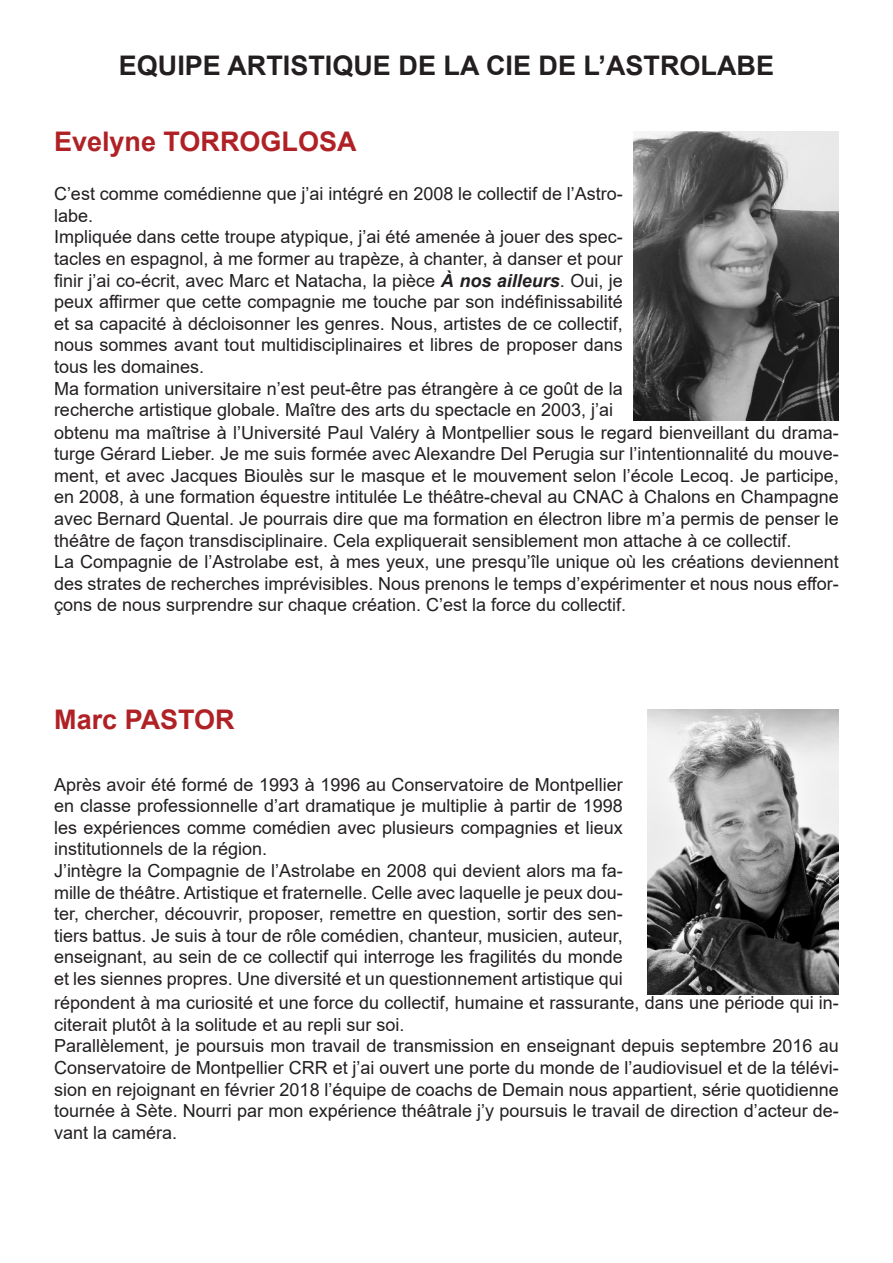
<style>
.page{position:relative;width:893px;height:1263px;background:#fff}
.page>*{position:absolute;margin:0;border:0;box-sizing:border-box;transform-origin:0 0}
.t1{font:700 27px "Arial";color:#231f20}
.t2{font:700 27px "Arial";color:#b02126}
.t3{font:18px/21.6px "Arial";color:#231f20;text-align:justify}
.s1{font-weight:700;font-style:italic}
</style>
<div class="page">
<img style="left:634px;top:132px;width:205px;height:289px">
<img style="left:647px;top:709px;width:192px;height:285px">
<p class="t1" style="left:119px;top:46px;width:657px">EQUIPE ARTISTIQUE DE LA CIE DE L’ASTROLABE</p>
<p class="t2" style="left:54px;top:123px;width:304px">Evelyne TORROGLOSA</p>
<p class="t3" style="left:54px;top:183px;width:570px">C’est comme comédienne que j’ai intégré en 2008 le collectif de l’Astro&shy;labe.</p>
<p class="t3" style="left:54px;top:226px;width:570px">Impliquée dans cette troupe atypique, j’ai été amenée à jouer des spec&shy;tacles en espagnol, à me former au trapèze, à chanter, à danser et pour finir j’ai co-écrit, avec Marc et Natacha, la pièce <span class="s1">À nos ailleurs</span>. Oui, je peux affirmer que cette compagnie me touche par son indéfinissabilité et sa capacité à décloisonner les genres. Nous, artistes de ce collectif, nous sommes avant tout multidisciplinaires et libres de proposer dans tous les domaines.</p>
<p class="t3" style="left:54px;top:377px;width:570px">Ma formation universitaire n’est peut-être pas étrangère à ce goût de la recherche artistique globale. Maître des arts du spectacle en 2003, j’ai</p>
<p class="t3" style="left:54px;top:421px;width:786px">obtenu ma maîtrise à l’Université Paul Valéry à Montpellier sous le regard bienveillant du drama&shy;turge Gérard Lieber. Je me suis formée avec Alexandre Del Perugia sur l’intentionnalité du mouve&shy;ment, et avec Jacques Bioulès sur le masque et le mouvement selon l’école Lecoq. Je participe, en 2008, à une formation équestre intitulée Le théâtre-cheval au CNAC à Chalons en Champagne avec Bernard Quental. Je pourrais dire que ma formation en électron libre m’a permis de penser le théâtre de façon transdisciplinaire. Cela expliquerait sensiblement mon attache à ce collectif.</p>
<p class="t3" style="left:54px;top:551px;width:786px">La Compagnie de l’Astrolabe est, à mes yeux, une presqu’île unique où les créations deviennent des strates de recherches imprévisibles. Nous prenons le temps d’expérimenter et nous nous effor&shy;çons de nous surprendre sur chaque création. C’est la force du collectif.</p>
<p class="t2" style="left:54px;top:700px;width:182px">Marc PASTOR</p>
<p class="t3" style="left:54px;top:773px;width:570px">Après avoir été formé de 1993 à 1996 au Conservatoire de Montpellier en classe professionnelle d’art dramatique je multiplie à partir de 1998 les expériences comme comédien avec plusieurs compagnies et lieux institutionnels de la région.</p>
<p class="t3" style="left:54px;top:860px;width:570px">J’intègre la Compagnie de l’Astrolabe en 2008 qui devient alors ma fa&shy;mille de théâtre. Artistique et fraternelle. Celle avec laquelle je peux dou&shy;ter, chercher, découvrir, proposer, remettre en question, sortir des sen&shy;tiers battus. Je suis à tour de rôle comédien, chanteur, musicien, auteur, enseignant, au sein de ce collectif qui interroge les fragilités du monde et les siennes propres. Une diversité et un questionnement artistique qui</p>
<p class="t3" style="left:54px;top:992px;width:786px">répondent à ma curiosité et une force du collectif, humaine et rassurante, dans une période qui in&shy;citerait plutôt à la solitude et au repli sur soi.</p>
<p class="t3" style="left:54px;top:1035px;width:786px">Parallèlement, je poursuis mon travail de transmission en enseignant depuis septembre 2016 au Conservatoire de Montpellier CRR et j’ai ouvert une porte du monde de l’audiovisuel et de la télévi&shy;sion en rejoignant en février 2018 l’équipe de coachs de Demain nous appartient, série quotidienne tournée à Sète. Nourri par mon expérience théâtrale j’y poursuis le travail de direction d’acteur de&shy;vant la caméra.</p>
</div>
